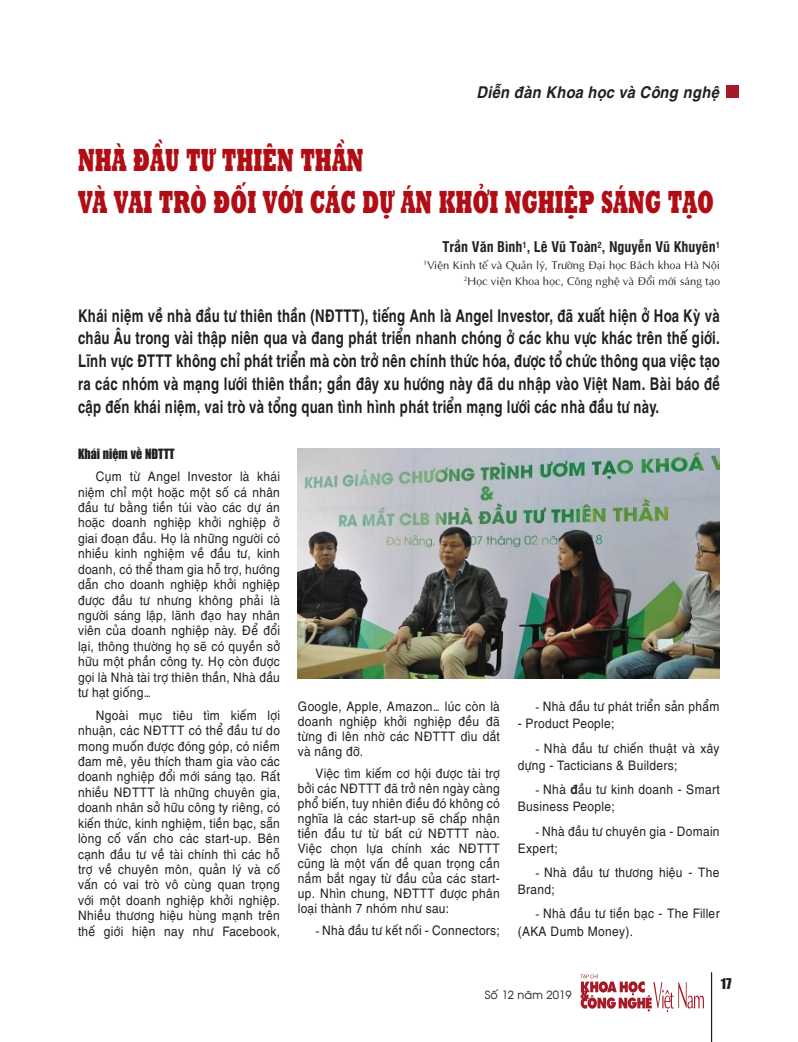
<style>
.page{position:relative;width:798px;height:1042px;background:#fff}
.page>*{position:absolute;margin:0;border:0;box-sizing:border-box;transform-origin:0 0}
.t1{font:32.5px/42.2px "UTM Rockwell";color:#b00d15;scale:.6 1}
.t2{font:700 17.5px/22.8px "UTM Helve";color:#231f20;text-align:justify;scale:.75 1}
.t3{font:italic 700 16.25px "UTM Helve";color:#231f20;scale:.9 1}
.t4{font:700 14.38px "UTM Swiss Condensed";color:#231f20}
.t5{font:13.75px "UTM Impact";color:#231f20}
.t6{font:13.12px/15.4px "UTM Helve";color:#231f20;scale:.91 1}
.t7{font:13.12px "UTM Impact";color:#231f20;scale:.91 1}
.t8{font:11.25px/16.2px "UTM Aptima";color:#231f20;text-align:right}
.t9{font:11.25px "VNI Avo";color:#231f20}
.s1{font-family:"Times New Roman"}
.s2{font-weight:700}
</style>
<div class="page">
<hr style="left:710px;top:972px;width:2px;height:70px;background:#231f20">
<svg style="left:580px;top:974px;width:123px;height:38px"></svg>
<div style="left:726px;top:86px;width:12px;height:12px;background:#a61a28"></div>
<img style="left:298px;top:448px;width:421px;height:230px">
<p class="t3" style="left:476px;top:79px;width:271px">Diễn đàn khoa học và công nghệ</p>
<h1 class="t1" style="left:78px;top:137px;width:1061px">NHÀ ĐẦU TƯ THIÊN THẦN<br>VÀ VAI TRÒ ĐỐI VỚI CÁC DỰ ÁN KHỞI NGHIỆP SÁNG TẠO</h1>
<p class="t4" style="left:442px;top:236px;width:279px">Trần Văn Bình<sup>1</sup>, Lê Vũ Toàn<sup>2</sup>, Nguyễn Vũ Khuyên<sup>1</sup></p>
<p class="t8" style="left:423px;top:256px;width:298px"><sup>1</sup>Viện Kinh tế và Quản lý, Trường Đại học Bách khoa H à Nội<br><sup>2</sup>Học viện Khoa học, Công nghệ và Đổi mới sáng tạo</p>
<p class="t2" style="left:78px;top:302px;width:857px">Khái niệm về nhà đầu tư thiên thần (NĐTTT), tiếng Anh là Angel Investor, đã xuất hiện ở Hoa Kỳ và châu Âu trong vài thập niên qua và đang phát triển nhanh chóng ở các khu vực khác trên thế giới.<br>Lĩnh vực ĐTTT không chỉ phát triển mà còn trở nên chính thức hóa, được tổ chức thông qua việc tạo ra các nhóm và mạng lưới thiên thần; gần đây xu hướng này đã du nhập vào Việt Nam. Bài báo đề cập đến khái niệm, vai trò và tổng quan tình hình phát triển mạng lưới các nhà đầu tư này.</p>
<p class="t7" style="left:78px;top:444px;width:82px">Khái niệm về NĐTTT</p>
<p class="t6" style="left:78px;top:467px;width:223px;text-align:justify;text-indent:18px">Cụm từ Angel Investor là khái niệm chỉ một hoặc một số cá nhân đầu tư bằng tiền túi vào các dự án hoặc doanh nghiệp khởi nghiệp ở giai đoạn đầu. Họ là những người có nhiều kinh nghiệm về đầu tư, kinh doanh, có thể tham gia hỗ trợ, hướng dẫn cho doanh nghiệp khởi nghiệp được đầu tư nhưng không phải là người sáng lập, lãnh đạo hay nhân viên của doanh nghiệp này. Để đổi lại, thông thường họ sẽ có quyền sở hữu một phần công ty. Họ còn được gọi là Nhà tài trợ thiên thần, Nhà đầu tư hạt giống…</p>
<p class="t6" style="left:78px;top:706px;width:223px;text-align:justify;text-indent:18px">Ngoài mục tiêu tìm kiếm lợi nhuận, các NĐTTT có thể đầu tư do mong muốn được đóng góp, có niềm đam mê, yêu thích tham gia vào các doanh nghiệp đổi mới sáng tạo. Rất nhiều NĐTTT là những chuyên gia, doanh nhân sở hữu công ty riêng, có kiến thức, kinh nghiệm, tiền bạc, sẵn lòng cố vấn cho các start-up. Bên cạnh đầu tư về tài chính thì các hỗ trợ về chuyên môn, quản lý và cố vấn có vai trò vô cùng quan trọng với một doanh nghiệp khởi nghiệp.<br>Nhiều thương hiệu hùng mạnh trên thế giới hiện nay như Facebook,</p>
<p class="t6" style="left:298px;top:697px;width:223px;line-height:15px;text-align:justify">Google, Apple, Amazon… lúc còn là doanh nghiệp khởi nghiệp đều đã từng đi lên nhờ các NĐTTT dìu dắt và nâng đỡ.</p>
<p class="t6" style="left:298px;top:764px;width:224px;line-height:15px;text-align:justify;text-indent:18px">Việc tìm kiếm cơ hội được tài trợ bởi các NĐTTT đã trở nên ngày càng phổ biến, tuy nhiên điều đó không có nghĩa là các start-up sẽ chấp nhận tiền đầu tư từ bất cứ NĐTTT nào.<br>Việc chọn lựa chính xác NĐTTT cũng là một vấn đề quan trọng cần nắm bắt ngay từ đầu của các start&shy;up. Nhìn chung, NĐTTT được phân loại thành 7 nhóm như sau:</p>
<p class="t6" style="left:315px;top:921px;width:204px"><span class="s1">-</span> Nhà đầu tư kết nối - Connectors;</p>
<p class="t6" style="left:535px;top:697px;width:204px"><span class="s1">-</span> Nhà đầu tư phát triển sản phẩm</p>
<p class="t6" style="left:517px;top:714px;width:108px">- Product People;</p>
<p class="t6" style="left:517px;top:738px;width:223px;line-height:17.2px;text-indent:18px"><span class="s1">-</span> Nhà đầu tư chiến thuật và xây dựng - Tacticians &amp; Builders;</p>
<p class="t6" style="left:517px;top:779px;width:223px;line-height:17.2px;text-indent:18px"><span class="s1">-</span> Nhà <span class="s2">đ</span>ầu tư kinh doanh - Smart<br>Business People;</p>
<p class="t6" style="left:517px;top:821px;width:223px;line-height:17.2px;text-indent:18px"><span class="s1">-</span> Nhà đầu tư chuyên gia - Domain<br>Expert;</p>
<p class="t6" style="left:517px;top:862px;width:223px;line-height:17.2px;text-indent:18px"><span class="s1">-</span> Nhà đầu tư thương hiệu - The<br>Brand;</p>
<p class="t6" style="left:517px;top:904px;width:223px;line-height:17.2px;text-indent:18px"><span class="s1">-</span> Nhà đầu tư tiền bạc - The Filler (AKA Dumb Money).</p>
<p class="t9" style="left:484px;top:986px;width:88px">Soá12 naêm 2019</p>
<p class="t5" style="left:720px;top:973px;width:12px">17</p>
</div>
